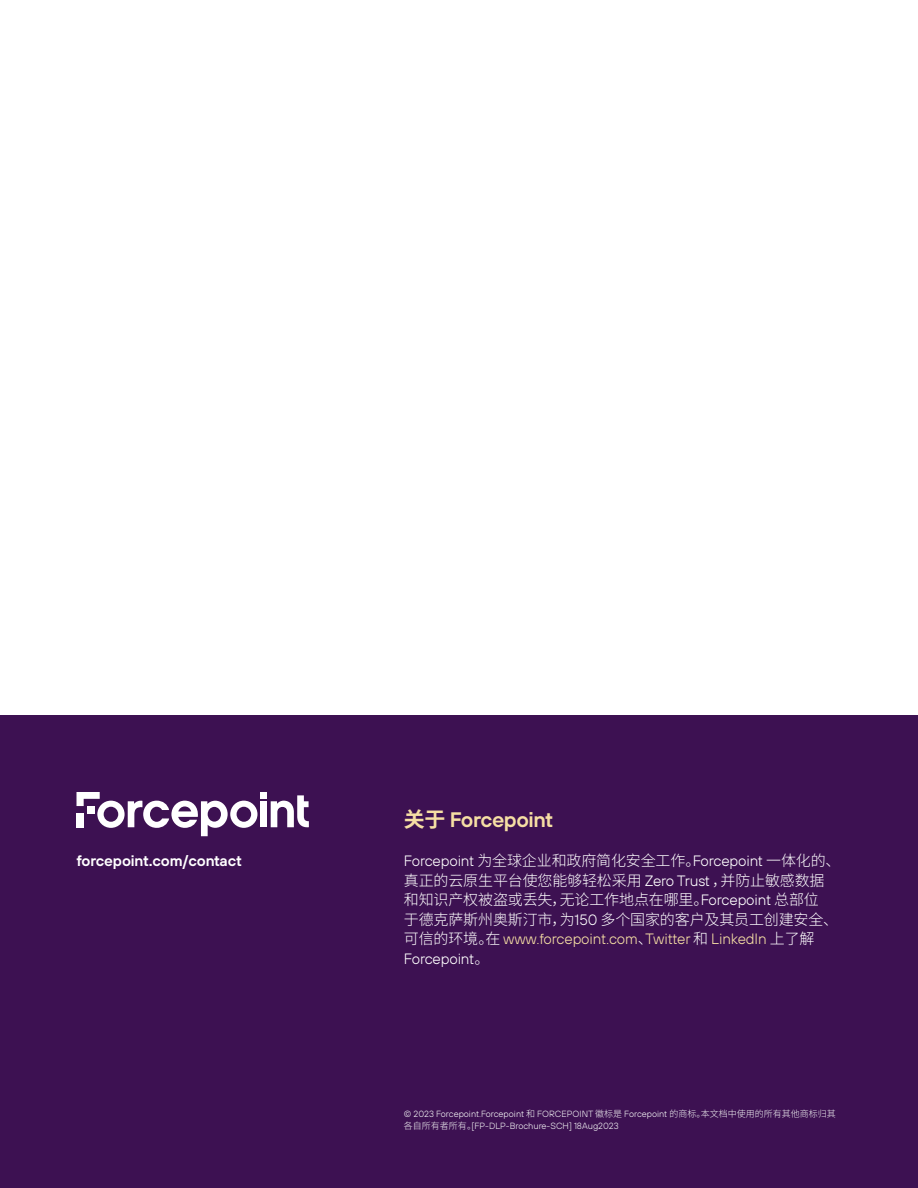
<style>
.page{position:relative;width:918px;height:1188px;background:#fff}
.page>*{position:absolute;margin:0;border:0;box-sizing:border-box;transform-origin:0 0}
.t1{font:600 21px "FP Sans";letter-spacing:-.02em;color:#f6dfa4}
.t2{font:300 15px/19.5px "Noto Sans SC";letter-spacing:-.01em;color:#fff}
.t3{font:300 15px/19.5px "FP Sans";letter-spacing:-.01em;color:#f6dfa4}
.t4{font:300 15px "FP Sans";letter-spacing:-.01em;color:#fff}
.t5{font:600 15px "FP Sans";letter-spacing:-.01em;color:#fff}
.t6{font:300 9px/12px "FP Sans";color:#f5f6f6}
.s1{font-family:"Noto Sans SC";font-weight:700}
.s2{font-family:"Noto Sans SC"}
.s3{font-family:"FP Sans"}
.s4{font-family:"Noto Sans SC";color:#fff}
.s5{color:#fff}
</style>
<div class="page">
<div style="left:0;top:716px;width:918px;height:472px;background:#3d1152"></div>
<div style="left:76px;top:813px;width:8px;height:14px;background:#fff"></div>
<div style="left:260px;top:792px;width:7px;height:6px;background:#fff"></div>
<div style="left:260px;top:801px;width:7px;height:26px;background:#fff"></div>
<svg style="left:271px;top:795px;width:38px;height:33px"></svg>
<svg style="left:77px;top:792px;width:180px;height:44px"></svg>
<h1 class="t1" style="left:404px;top:806px;width:151px"><span class="s1">关于</span> Forcepoint</h1>
<h2 class="t5" style="left:76px;top:851px;width:167px">forcepoint.com/contact</h2>
<h2 class="t4" style="left:404px;top:852px;width:438px">Forcepoint <span class="s2">为全球企业和政府简化安全工作。</span>Forcepoint <span class="s2">一体化的、</span></h2>
<h2 class="t2" style="left:404px;top:871px;width:436px">真正的云原生平台使您能够轻松采用 <span class="s3">Zero Trust</span> ，并防止敏感数据和知识产权被盗或丢失，无论工作地点在哪里。<span class="s3">Forcepoint</span> 总部位<br>于德克萨斯州奥斯汀市，为<span class="s3">150</span> 多个国家的客户及其员工创建安全、</h2>
<h2 class="t3" style="left:404px;top:929px;width:412px"><span class="s4">可信的环境。在</span> www.forcepoint.com<span class="s4">、</span>Twitter <span class="s4">和</span> LinkedIn <span class="s4">上了解<br></span><span class="s5">Forcepoint</span><span class="s4">。</span></h2>
<p class="t6" style="left:404px;top:1107px;width:433px">© 2023 Forcepoint.Forcepoint <span class="s2">和</span> FORCEPOINT <span class="s2">徽标是</span> Forcepoint <span class="s2">的商标。本文档中使用的所有其他商标归其各自所有者所有。</span>[FP-DLP-Brochure-SCH] 18Aug2023</p>
</div>
